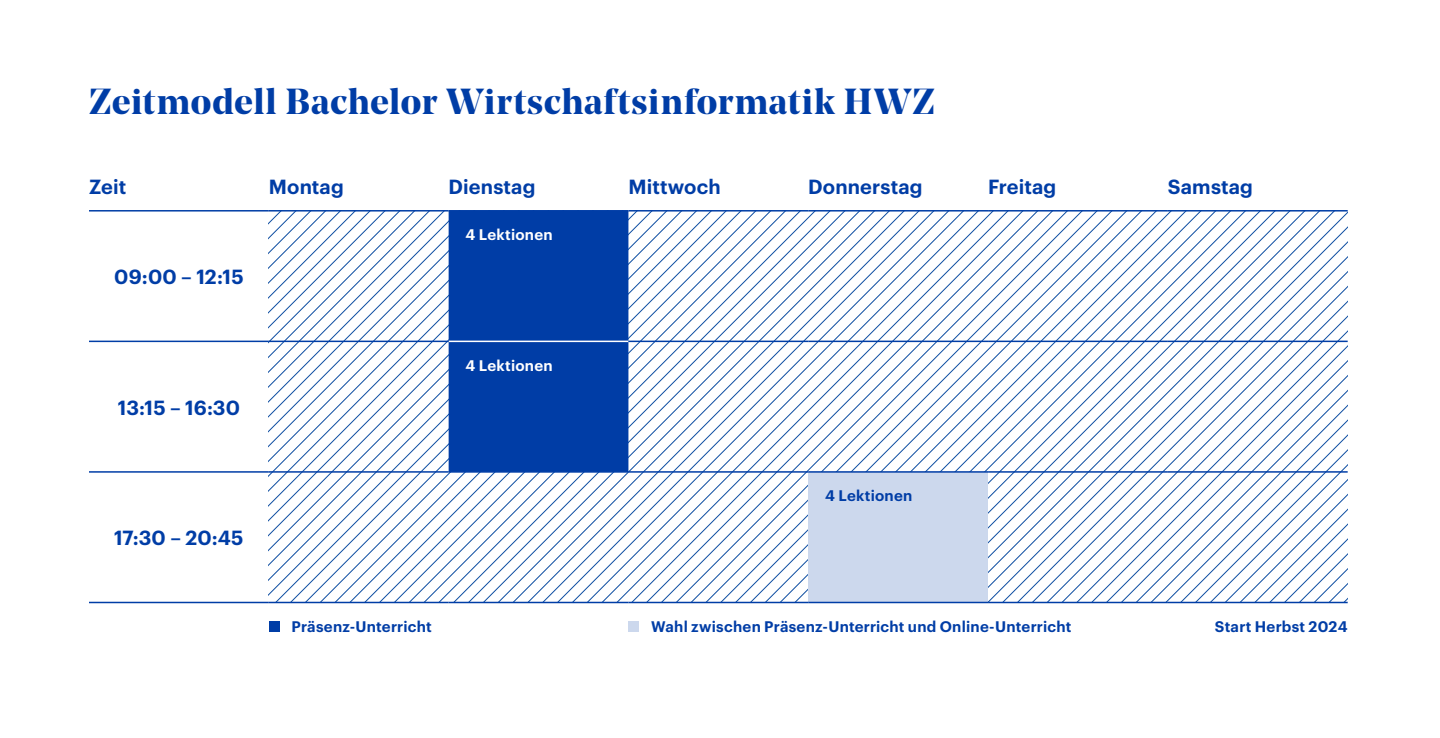
<style>
.page{position:relative;width:1440px;height:738px;background:#fff}
.page>*{position:absolute;margin:0;border:0;box-sizing:border-box;transform-origin:0 0}
.t1{font:700 36px "Noe Display";letter-spacing:.02em;color:#003da6}
.t2{font:600 20px "Graphik";letter-spacing:.005em;color:#003da6}
.t3{font:600 15px "Graphik";letter-spacing:.015em;color:#003da6}
.t4{font:600 15px "Graphik";letter-spacing:.015em;color:#fff}
</style>
<div class="page">
<svg style="left:269px;top:211px;width:1079px;height:390px"></svg>
<div style="left:449px;top:211px;width:179px;height:260px;background:#003da6"></div>
<div style="left:808px;top:471px;width:180px;height:131px;background:#ccd8ed"></div>
<hr style="left:449px;top:340px;width:179px;height:2px;background:#fff">
<hr style="left:89px;top:210px;width:180px;height:1px;background:#003da6">
<hr style="left:269px;top:210px;width:180px;height:1px;background:#003da6">
<hr style="left:449px;top:210px;width:179px;height:1px;background:#003da6">
<hr style="left:628px;top:210px;width:180px;height:1px;background:#003da6">
<hr style="left:808px;top:210px;width:180px;height:1px;background:#003da6">
<hr style="left:988px;top:210px;width:180px;height:1px;background:#003da6">
<hr style="left:1168px;top:210px;width:180px;height:1px;background:#003da6">
<hr style="left:89px;top:340px;width:180px;height:2px;background:#003da6">
<hr style="left:269px;top:340px;width:180px;height:2px;background:#003da6">
<hr style="left:628px;top:340px;width:180px;height:2px;background:#003da6">
<hr style="left:808px;top:340px;width:180px;height:2px;background:#003da6">
<hr style="left:988px;top:340px;width:180px;height:2px;background:#003da6">
<hr style="left:1168px;top:340px;width:180px;height:2px;background:#003da6">
<hr style="left:89px;top:471px;width:180px;height:1px;background:#003da6">
<hr style="left:269px;top:471px;width:180px;height:1px;background:#003da6">
<hr style="left:449px;top:471px;width:179px;height:1px;background:#003da6">
<hr style="left:628px;top:471px;width:180px;height:1px;background:#003da6">
<hr style="left:808px;top:471px;width:180px;height:1px;background:#003da6">
<hr style="left:988px;top:471px;width:180px;height:1px;background:#003da6">
<hr style="left:1168px;top:471px;width:180px;height:1px;background:#003da6">
<hr style="left:89px;top:601px;width:180px;height:1px;background:#003da6">
<hr style="left:269px;top:601px;width:180px;height:1px;background:#003da6">
<hr style="left:449px;top:601px;width:179px;height:1px;background:#003da6">
<hr style="left:628px;top:601px;width:180px;height:1px;background:#003da6">
<hr style="left:808px;top:601px;width:180px;height:1px;background:#003da6">
<hr style="left:988px;top:601px;width:180px;height:1px;background:#003da6">
<hr style="left:1168px;top:601px;width:180px;height:1px;background:#003da6">
<div style="left:269px;top:620px;width:11px;height:11px;background:#003da6"></div>
<div style="left:628px;top:620px;width:11px;height:11px;background:#ccd8ed"></div>
<h1 class="t1" style="left:89px;top:79px;width:847px">Zeitmodell Bachelor Wirtschaftsinformatik HWZ</h1>
<h2 class="t2" style="left:89px;top:171px;width:39px">Zeit</h2>
<h2 class="t2" style="left:269px;top:171px;width:76px">Montag</h2>
<h2 class="t2" style="left:449px;top:171px;width:88px">Dienstag</h2>
<h2 class="t2" style="left:628px;top:171px;width:94px">Mittwoch</h2>
<h2 class="t2" style="left:808px;top:171px;width:116px">Donnerstag</h2>
<h2 class="t2" style="left:988px;top:171px;width:70px">Freitag</h2>
<h2 class="t2" style="left:1168px;top:171px;width:87px">Samstag</h2>
<h2 class="t2" style="left:114px;top:261px;width:131px">09:00 – 12:15</h2>
<h2 class="t2" style="left:118px;top:392px;width:124px">13:15 – 16:30</h2>
<h2 class="t2" style="left:114px;top:522px;width:131px">17:30 – 20:45</h2>
<p class="t4" style="left:466px;top:223px;width:89px">4 Lektionen</p>
<p class="t4" style="left:466px;top:353px;width:89px">4 Lektionen</p>
<p class="t3" style="left:825px;top:484px;width:89px">4 Lektionen</p>
<p class="t3" style="left:291px;top:614px;width:142px">Präsenz-Unterricht</p>
<p class="t3" style="left:651px;top:614px;width:422px">Wahl zwischen Präsenz-Unterricht und Online-Unterricht</p>
<p class="t3" style="left:1215px;top:614px;width:134px">Start Herbst 2024</p>
</div>
